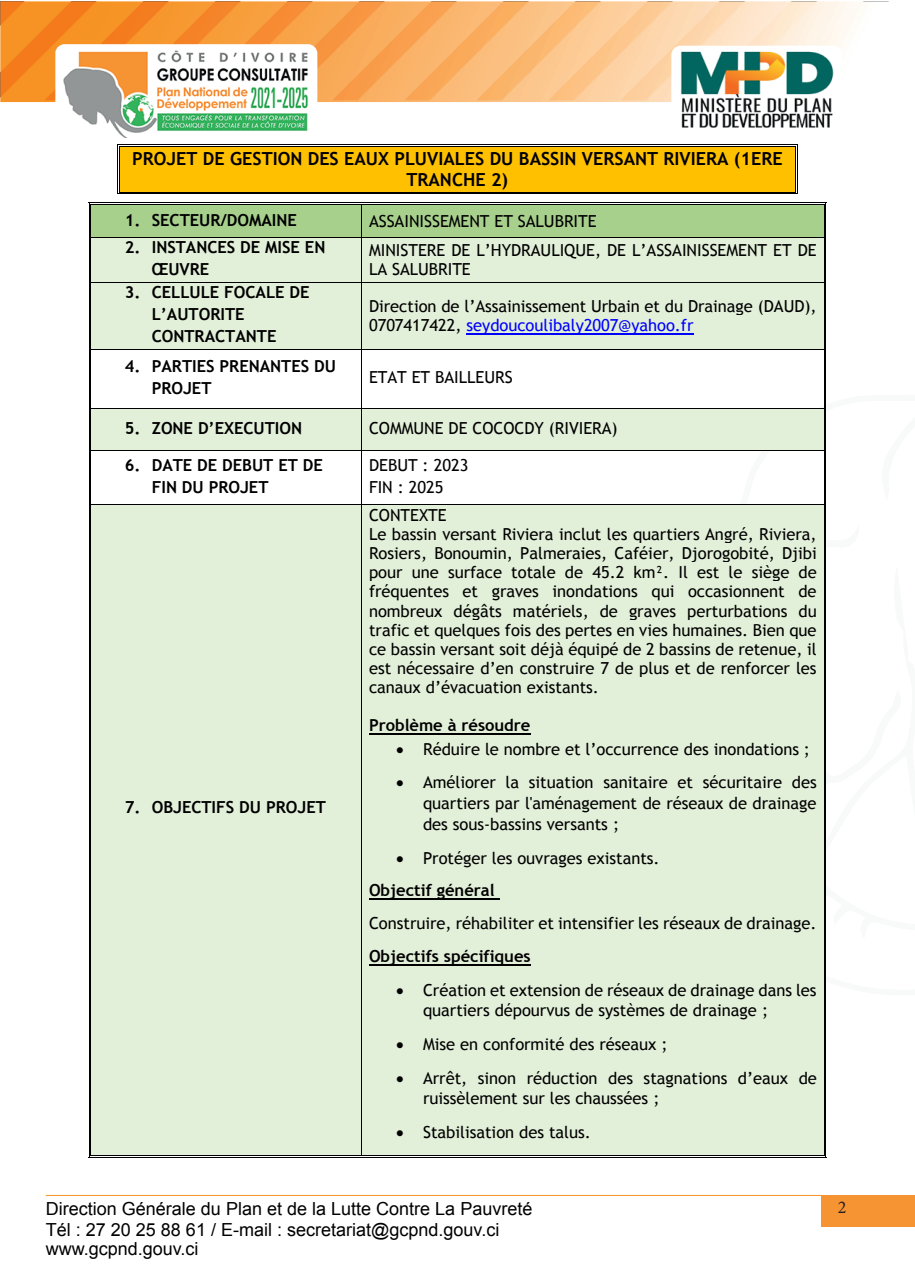
<style>
.page{position:relative;width:915px;height:1285px;background:#fff}
.page>*{position:absolute;margin:0;border:0;box-sizing:border-box;transform-origin:0 0}
.t1{font:18px/21.6px "Arial";color:#000001}
.t2{font:700 18px/21.3px "Trebuchet MS";color:#000;text-align:center}
.t3{font:18px "Minion Pro";color:#231f20}
.t4{font:16.5px/19.2px "Trebuchet MS";color:#000}
.t5{font:700 16.5px/21.9px "Trebuchet MS";color:#000}
.s1{color:#00f}
.s2{font-weight:700}
</style>
<div class="page">
<svg style="left:0;top:1px;width:889px;height:99px;background:#f9b977"></svg>
<hr style="left:46px;top:1194px;width:775px;height:1px;background:#f69324">
<img style="left:55px;top:44px;width:262px;height:94px">
<img style="left:671px;top:46px;width:171px;height:82px">
<div style="left:821px;top:1194px;width:93px;height:32px;background:#f69333"></div>
<svg style="left:824px;top:524px;width:1px;height:41px"></svg>
<div style="left:120px;top:147px;width:675px;height:22px;background:#ffc000"></div>
<hr style="left:120px;top:145px;width:675px;height:1px;background:#000">
<hr style="left:120px;top:146px;width:675px;height:1px;background:#000">
<div style="left:120px;top:169px;width:675px;height:23px;background:#ffc000"></div>
<hr style="left:120px;top:193px;width:675px;height:1px;background:#000">
<hr style="left:120px;top:192px;width:675px;height:1px;background:#000">
<svg style="left:117px;top:145px;width:3px;height:49px"></svg>
<svg style="left:795px;top:146px;width:2px;height:48px"></svg>
<div style="left:91px;top:205px;width:269px;height:32px;background:#a8d08d"></div>
<div style="left:361px;top:205px;width:462px;height:32px;background:#a8d08d"></div>
<hr style="left:91px;top:202px;width:269px;height:1px;background:#000">
<hr style="left:91px;top:204px;width:269px;height:1px;background:#000">
<hr style="left:363px;top:202px;width:460px;height:1px;background:#000">
<hr style="left:363px;top:204px;width:460px;height:1px;background:#000">
<hr style="left:90px;top:205px;width:1px;height:32px;background:#000">
<hr style="left:89px;top:205px;width:1px;height:32px;background:#000">
<hr style="left:360px;top:205px;width:1px;height:32px;background:#000">
<hr style="left:825px;top:205px;width:1px;height:32px;background:#000">
<hr style="left:823px;top:205px;width:1px;height:32px;background:#000">
<div style="left:91px;top:238px;width:269px;height:44px;background:#e2efd9"></div>
<div style="left:361px;top:238px;width:462px;height:44px;background:#e2efd9"></div>
<hr style="left:91px;top:237px;width:269px;height:1px;background:#000">
<hr style="left:361px;top:237px;width:462px;height:1px;background:#000">
<hr style="left:90px;top:238px;width:1px;height:44px;background:#000">
<hr style="left:89px;top:238px;width:1px;height:44px;background:#000">
<hr style="left:360px;top:238px;width:1px;height:44px;background:#000">
<hr style="left:825px;top:238px;width:1px;height:44px;background:#000">
<hr style="left:823px;top:238px;width:1px;height:44px;background:#000">
<div style="left:91px;top:282px;width:269px;height:67px;background:#e2efd9"></div>
<div style="left:361px;top:282px;width:462px;height:67px;background:#e2efd9"></div>
<hr style="left:466px;top:333px;width:227px;height:1px;background:#00f">
<hr style="left:91px;top:282px;width:269px;height:1px;background:#000">
<hr style="left:361px;top:282px;width:462px;height:1px;background:#000">
<hr style="left:90px;top:282px;width:1px;height:67px;background:#000">
<hr style="left:89px;top:282px;width:1px;height:67px;background:#000">
<hr style="left:360px;top:282px;width:1px;height:67px;background:#000">
<hr style="left:825px;top:282px;width:1px;height:67px;background:#000">
<hr style="left:823px;top:282px;width:1px;height:67px;background:#000">
<hr style="left:91px;top:349px;width:269px;height:1px;background:#000">
<hr style="left:361px;top:349px;width:462px;height:1px;background:#000">
<hr style="left:90px;top:349px;width:1px;height:59px;background:#000">
<hr style="left:89px;top:349px;width:1px;height:59px;background:#000">
<hr style="left:360px;top:349px;width:1px;height:59px;background:#000">
<hr style="left:825px;top:349px;width:1px;height:59px;background:#000">
<hr style="left:823px;top:349px;width:1px;height:59px;background:#000">
<div style="left:91px;top:408px;width:269px;height:42px;background:#e2efd9"></div>
<div style="left:361px;top:408px;width:462px;height:42px;background:#e2efd9"></div>
<hr style="left:91px;top:408px;width:269px;height:1px;background:#000">
<hr style="left:361px;top:408px;width:462px;height:1px;background:#000">
<hr style="left:90px;top:408px;width:1px;height:42px;background:#000">
<hr style="left:89px;top:408px;width:1px;height:42px;background:#000">
<hr style="left:360px;top:408px;width:1px;height:42px;background:#000">
<hr style="left:825px;top:408px;width:1px;height:42px;background:#000">
<hr style="left:823px;top:408px;width:1px;height:42px;background:#000">
<hr style="left:91px;top:450px;width:269px;height:1px;background:#000">
<hr style="left:361px;top:450px;width:462px;height:1px;background:#000">
<hr style="left:90px;top:451px;width:1px;height:53px;background:#000">
<hr style="left:89px;top:451px;width:1px;height:53px;background:#000">
<hr style="left:360px;top:451px;width:1px;height:53px;background:#000">
<hr style="left:825px;top:451px;width:1px;height:53px;background:#000">
<hr style="left:823px;top:451px;width:1px;height:53px;background:#000">
<div style="left:91px;top:505px;width:269px;height:650px;background:#e2efd9"></div>
<div style="left:361px;top:505px;width:462px;height:650px;background:#e2efd9"></div>
<hr style="left:369px;top:733px;width:161px;height:2px;background:#000">
<hr style="left:369px;top:898px;width:130px;height:1px;background:#000">
<hr style="left:369px;top:963px;width:161px;height:2px;background:#000">
<hr style="left:91px;top:504px;width:269px;height:1px;background:#000">
<hr style="left:361px;top:504px;width:462px;height:1px;background:#000">
<hr style="left:90px;top:505px;width:1px;height:650px;background:#000">
<hr style="left:89px;top:505px;width:1px;height:650px;background:#000">
<hr style="left:91px;top:1156px;width:269px;height:1px;background:#000">
<hr style="left:91px;top:1155px;width:269px;height:1px;background:#000">
<hr style="left:360px;top:505px;width:1px;height:650px;background:#000">
<hr style="left:363px;top:1156px;width:460px;height:1px;background:#000">
<hr style="left:363px;top:1155px;width:460px;height:1px;background:#000">
<hr style="left:825px;top:505px;width:1px;height:650px;background:#000">
<hr style="left:823px;top:505px;width:1px;height:650px;background:#000">
<p class="t2" style="left:132px;top:148px;width:651px">PROJET DE GESTION DES EAUX PLUVIALES DU BASSIN VERSANT RIVIERA (1ERE<br>TRANCHE 2)</p>
<p class="t5" style="left:125px;top:209px;width:174px">1. SECTEUR/DOMAINE</p>
<p class="t4" style="left:369px;top:212px;width:229px">ASSAINISSEMENT ET SALUBRITE</p>
<p class="t5" style="left:152px;top:236px;width:175px;text-indent:-27px">2. INSTANCES DE MISE EN<br>ŒUVRE</p>
<p class="t4" style="left:369px;top:241px;width:449px">MINISTERE DE L’HYDRAULIQUE, DE L’ASSAINISSEMENT ET DE<br>LA SALUBRITE</p>
<p class="t5" style="left:152px;top:281px;width:159px;text-indent:-27px">3. CELLULE FOCALE DE<br>L’AUTORITE<br>CONTRACTANTE</p>
<p class="t4" style="left:369px;top:297px;width:449px">Direction de l’Assainissement Urbain et du Drainage (DAUD),<br>0707417422, <span class="s1">seydoucoulibaly2007@yahoo.fr</span></p>
<p class="t5" style="left:152px;top:355px;width:186px;text-indent:-27px">4. PARTIES PRENANTES DU<br>PROJET</p>
<p class="t4" style="left:369px;top:368px;width:145px">ETAT ET BAILLEURS</p>
<p class="t5" style="left:125px;top:417px;width:179px">5. ZONE D’EXECUTION</p>
<p class="t4" style="left:369px;top:418px;width:250px">COMMUNE DE COCOCDY (RIVIERA)</p>
<p class="t5" style="left:152px;top:454px;width:172px;text-indent:-27px">6. DATE DE DEBUT ET DE<br>FIN DU PROJET</p>
<p class="t4" style="left:369px;top:454px;width:101px;line-height:21.9px">DEBUT : 2023<br>FIN : 2025</p>
<p class="t5" style="left:125px;top:795px;width:202px">7. OBJECTIFS DU PROJET</p>
<p class="t4" style="left:369px;top:505px;width:449px">CONTEXTE<br>Le bassin versant Riviera inclut les quartiers Angré, Riviera, Rosiers, Bonoumin, Palmeraies, Caféier, Djorogobité, Djibi pour une surface totale de 45.2 km². Il est le siège de fréquentes et graves inondations qui occasionnent de nombreux dégâts matériels, de graves perturbations du trafic et quelques fois des pertes en vies humaines. Bien que ce bassin versant soit déjà équipé de 2 bassins de retenue, il est nécessaire d’en construire 7 de plus et de renforcer les canaux d’évacuation existants.</p>
<p class="t5" style="left:369px;top:714px;width:163px">Problème à résoudre</p>
<p class="t4" style="left:396px;top:739px;width:415px">• Réduire le nombre et l’occurrence des inondations ;</p>
<p class="t4" style="left:423px;top:772px;width:395px;line-height:20.7px;text-align:justify;text-indent:-27px">• Améliorer la situation sanitaire et sécuritaire des quartiers par l'aménagement de réseaux de drainage des sous-bassins versants ;</p>
<p class="t4" style="left:369px;top:841px;width:449px;line-height:32.7px;text-indent:27px">• Protéger les ouvrages existants.<br><span class="s2">Objectif général<br></span>Construire, réhabiliter et intensifier les réseaux de drainage.<br><span class="s2">Objectifs spécifiques</span></p>
<p class="t4" style="left:423px;top:979px;width:395px;line-height:20.5px;text-indent:-27px">• Création et extension de réseaux de drainage dans les quartiers dépourvus de systèmes de drainage ;</p>
<p class="t4" style="left:396px;top:1034px;width:273px">• Mise en conformité des réseaux ;</p>
<p class="t4" style="left:423px;top:1067px;width:395px;line-height:20.5px;text-indent:-27px">• Arrêt, sinon réduction des stagnations d’eaux de ruissèlement sur les chaussées ;</p>
<p class="t4" style="left:396px;top:1122px;width:196px">• Stabilisation des talus.</p>
<p class="t1" style="left:46px;top:1197px;width:488px">Direction Générale du Plan et de la Lutte Contre La Pauvreté<br>Tél : 27 20 25 88 61 / E-mail : secretariat@gcpnd.gouv.ci</p>
<p class="t1" style="left:46px;top:1237px;width:154px">www.gcpnd.gouv.ci</p>
<p class="t3" style="left:837px;top:1194px;width:10px">2</p>
</div>
